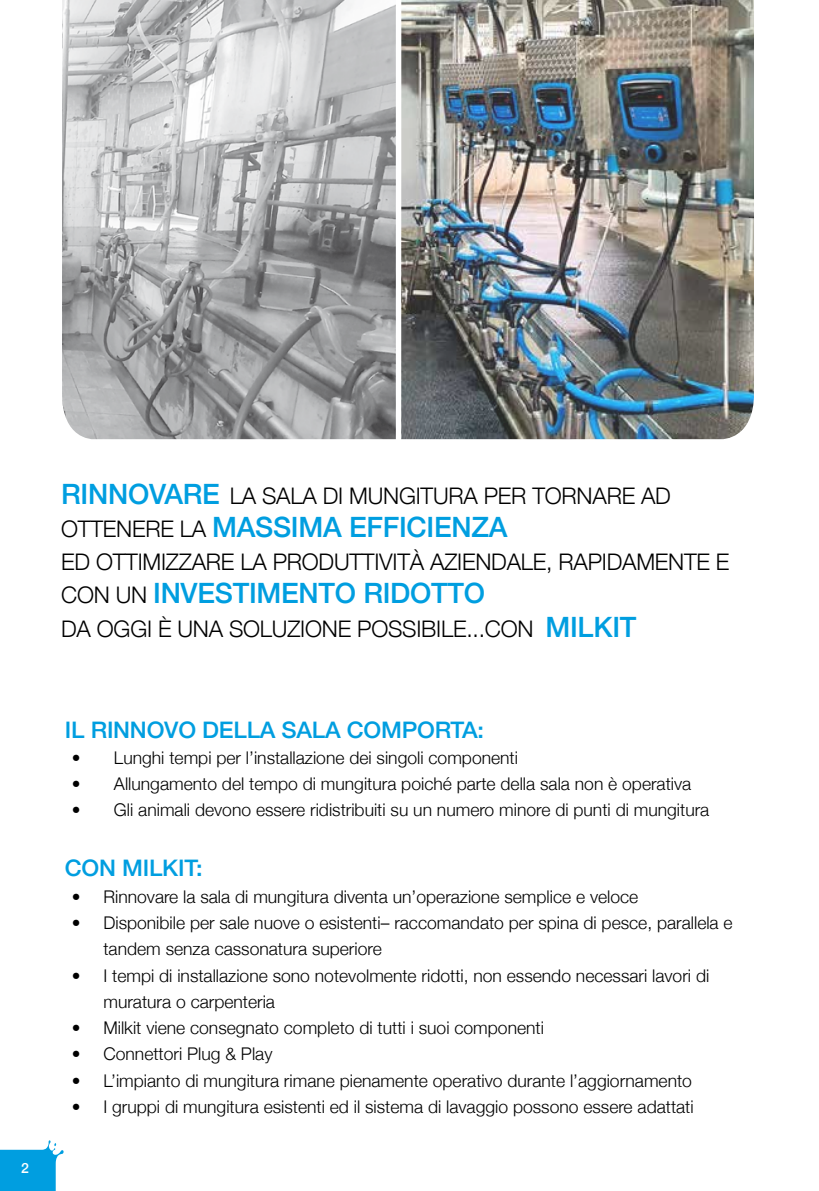
<style>
.page{position:relative;width:819px;height:1191px;background:#fff}
.page>*{position:absolute;margin:0;border:0;box-sizing:border-box;transform-origin:0 0}
.t1{font:500 28px "Helvetica Neue";letter-spacing:-.01em;color:#009ee0}
.t2{font:300 22.93px "Helvetica Neue";letter-spacing:-.01em;color:#000}
.t3{font:500 22.75px "Helvetica Neue";letter-spacing:-.01em;color:#009ee0}
.t4{font:300 17.5px/26.2px "Helvetica Neue";color:#000}
.t5{font:500 14px "Helvetica Neue";color:#fff}
.s1{font-weight:500;font-size:28px;color:#009ee0}
.s2{font-weight:300;font-size:22.93px;color:#000}
</style>
<div class="page">
<svg style="left:0;top:1140px;width:64px;height:51px"></svg>
<img style="left:401px;top:0;width:353px;height:439px">
<img style="left:62px;top:0;width:334px;height:439px">
<p class="t5" style="left:21px;top:1156px;width:9px">2</p>
<h2 class="t2" style="left:61px;top:477px;width:611px"><span class="s1">RINNOVARE</span> LA SALA DI MUNGITURA PER TORNARE AD</h2>
<h1 class="t1" style="left:61px;top:504px;width:447px"><span class="s2">OTTENERE LA</span> MASSIMA EFFICIENZA</h1>
<h2 class="t2" style="left:61px;top:543px;width:669px">ED OTTIMIZZARE LA PRODUTTIVITÀ AZIENDALE, RAPIDAMENTE E</h2>
<h1 class="t1" style="left:61px;top:571px;width:425px"><span class="s2">CON UN</span> INVESTIMENTO RIDOTTO</h1>
<h2 class="t2" style="left:61px;top:610px;width:576px">DA OGGI È UNA SOLUZIONE POSSIBILE...CON <span class="s1">MILKIT</span></h2>
<h3 class="t3" style="left:65px;top:711px;width:420px">IL RINNOVO DELLA SALA COMPORTA:</h3>
<p class="t4" style="left:72px;top:743px;width:447px">• Lunghi tempi per l’installazione dei singoli componenti</p>
<p class="t4" style="left:72px;top:769px;width:621px">• Allungamento del tempo di mungitura poiché parte della sala non è operativa</p>
<p class="t4" style="left:72px;top:795px;width:639px">• Gli animali devono essere ridistribuiti su un numero minore di punti di mungitura</p>
<h3 class="t3" style="left:65px;top:850px;width:139px">CON MILKIT:</h3>
<p class="t4" style="left:72px;top:882px;width:568px">• Rinnovare la sala di mungitura diventa un’operazione semplice e veloce</p>
<p class="t4" style="left:103px;top:908px;width:630px;text-indent:-32px">• Disponibile per sale nuove o esistenti– raccomandato per spina di pesce, parallela e tandem senza cassonatura superiore</p>
<p class="t4" style="left:103px;top:961px;width:607px;text-indent:-32px">• I tempi di installazione sono notevolmente ridotti, non essendo necessari lavori di muratura o carpenteria</p>
<p class="t4" style="left:72px;top:1013px;width:473px">• Milkit viene consegnato completo di tutti i suoi componenti</p>
<p class="t4" style="left:72px;top:1039px;width:202px">• Connettori Plug &amp; Play</p>
<p class="t4" style="left:72px;top:1066px;width:621px">• L’impianto di mungitura rimane pienamente operativo durante l’aggiornamento</p>
<p class="t4" style="left:72px;top:1092px;width:623px">• I gruppi di mungitura esistenti ed il sistema di lavaggio possono essere adattati</p>
</div>
